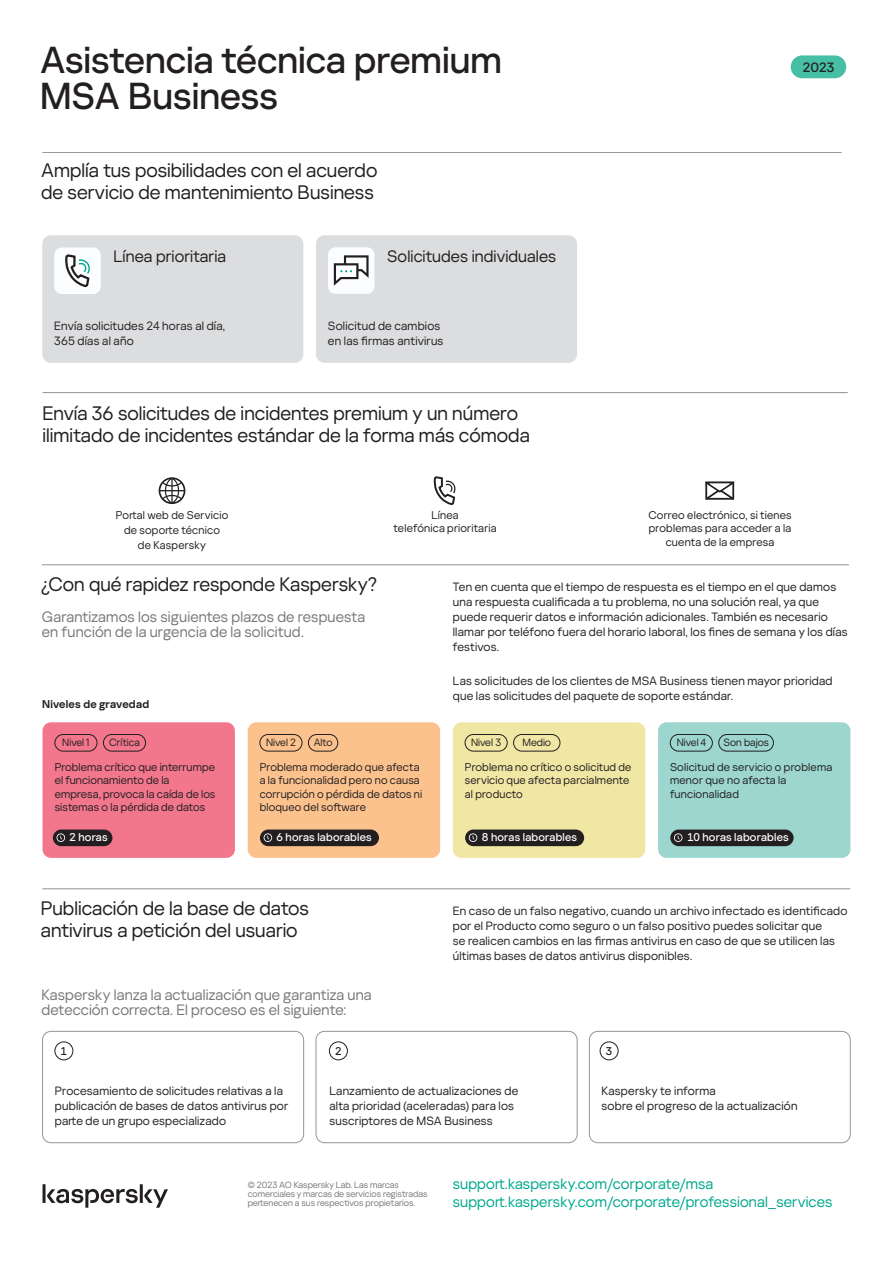
<style>
.page{position:relative;width:893px;height:1263px;background:#fff}
.page>*{position:absolute;margin:0;border:0;box-sizing:border-box;transform-origin:0 0}
.t1{font:500 37.5px "Kaspersky Sans Display";color:#231f20}
.t2{font:19.5px/22.5px "Kaspersky Sans Display";color:#231f20}
.titles_vidget{font:16.5px "Kaspersky Sans Display";letter-spacing:.005em;color:#231f20}
.subhead{font:15px/15px "Kaspersky Sans Display";letter-spacing:.01em;color:#76787b}
.subhead-2{font:15px/18px "Kaspersky Sans Display";letter-spacing:.01em;color:#00a78e}
.head-severity-levels{font:500 13.5px "Kaspersky Sans Display";color:#231f20}
.body{font:12px/15px "Kaspersky Sans Display";letter-spacing:.02em;color:#231f20}
.body-severity-levels{font:12px/15px "Kaspersky Sans Display";letter-spacing:.015em;color:#231f20}
.body-severity-levels-2{font:11.25px/13.5px "Kaspersky Sans Display";letter-spacing:.015em;color:#231f20}
.body-2{font:11.25px/13.5px "Kaspersky Sans Display";letter-spacing:.02em;color:#231f20;text-align:center}
.body-3{font:500 11.25px "Kaspersky Sans Display";letter-spacing:.02em;color:#fff}
.body-4{font:600 11.25px "Kaspersky Sans Display";letter-spacing:.02em;color:#231f20}
.head-severity-levels-2{font:500 11.25px "Kaspersky Sans Display";color:#231f20}
.head-severity-levels-3{font:10.5px "Kaspersky Sans Display";color:#231f20}
.t3{font:9px/9px "Kaspersky Sans Display";color:#76787b}
</style>
<div class="page">
<div style="left:43px;top:722px;width:192px;height:136px;background:#f2778d;border-radius:9px"></div>
<div style="left:791px;top:55px;width:55px;height:23px;background:#46bfa5;border-radius:11px"></div>
<hr style="left:42px;top:152px;width:800px;height:1px;background:#231f20">
<hr style="left:43px;top:392px;width:805px;height:1px;background:#231f20">
<hr style="left:42px;top:564px;width:807px;height:1px;background:#231f20">
<div style="left:658px;top:722px;width:192px;height:136px;background:#9cd6cf;border-radius:9px"></div>
<div style="left:453px;top:722px;width:192px;height:136px;background:#f1e7a5;border-radius:9px"></div>
<div style="left:248px;top:722px;width:192px;height:136px;background:#fcc28e;border-radius:9px"></div>
<div style="left:316px;top:235px;width:261px;height:128px;background:#dcdddf;border-radius:9px"></div>
<div style="left:42px;top:235px;width:261px;height:128px;background:#dcdddf;border-radius:9px"></div>
<div style="left:328px;top:247px;width:46px;height:47px;background:#fbfdfe;border-radius:8px"></div>
<div style="left:54px;top:248px;width:47px;height:46px;background:#fbfdfe;border-radius:8px"></div>
<div style="left:55px;top:734px;width:42px;height:17px;border:1px solid #231f20;border-radius:8px"></div>
<div style="left:465px;top:734px;width:42px;height:17px;border:1px solid #231f20;border-radius:8px"></div>
<div style="left:260px;top:734px;width:42px;height:17px;border:1px solid #231f20;border-radius:8px"></div>
<div style="left:670px;top:734px;width:43px;height:17px;border:1px solid #231f20;border-radius:8px"></div>
<div style="left:103px;top:734px;width:43px;height:17px;border:1px solid #231f20;border-radius:8px"></div>
<div style="left:513px;top:734px;width:47px;height:17px;border:1px solid #231f20;border-radius:8px"></div>
<div style="left:308px;top:734px;width:30px;height:17px;border:1px solid #231f20;border-radius:8px"></div>
<div style="left:718px;top:734px;width:56px;height:17px;border:1px solid #231f20;border-radius:8px"></div>
<div style="left:260px;top:829px;width:119px;height:17px;background:#231f20;border-radius:8px"></div>
<div style="left:53px;top:829px;width:59px;height:17px;background:#231f20;border-radius:8px"></div>
<svg style="left:57px;top:833px;width:8px;height:9px"></svg>
<div style="left:465px;top:829px;width:119px;height:17px;background:#231f20;border-radius:8px"></div>
<svg style="left:469px;top:833px;width:8px;height:9px"></svg>
<svg style="left:264px;top:833px;width:8px;height:9px"></svg>
<div style="left:670px;top:829px;width:124px;height:17px;background:#231f20;border-radius:8px"></div>
<svg style="left:674px;top:833px;width:8px;height:9px"></svg>
<hr style="left:42px;top:888px;width:808px;height:1px;background:#231f20">
<div style="left:589px;top:1031px;width:262px;height:112px;border:1px solid #939598;border-radius:9px"></div>
<div style="left:316px;top:1031px;width:261px;height:112px;border:1px solid #939598;border-radius:9px"></div>
<div style="left:42px;top:1031px;width:262px;height:112px;border:1px solid #939598;border-radius:9px"></div>
<div style="left:55px;top:1041px;width:18px;height:19px;border:1px solid #231f20;border-radius:50%"></div>
<div style="left:329px;top:1041px;width:19px;height:19px;border:1px solid #231f20;border-radius:50%"></div>
<div style="left:600px;top:1041px;width:18px;height:19px;border:1px solid #231f20;border-radius:50%"></div>
<svg style="left:43px;top:1184px;width:125px;height:24px"></svg>
<svg style="left:65px;top:254px;width:25px;height:34px"></svg>
<svg style="left:334px;top:255px;width:35px;height:31px"></svg>
<svg style="left:159px;top:477px;width:26px;height:27px"></svg>
<svg style="left:433px;top:476px;width:23px;height:29px"></svg>
<svg style="left:705px;top:482px;width:29px;height:18px"></svg>
<p class="t1" style="left:40px;top:38px;width:463px">Asistencia técnica premium</p>
<p class="t1" style="left:40px;top:74px;width:240px">MSA Business</p>
<p class="t2" style="left:41px;top:159px;width:338px">Amplía tus posibilidades con el acuerdo de servicio de mantenimiento Business</p>
<p class="titles_vidget" style="left:114px;top:247px;width:114px">Línea prioritaria</p>
<p class="titles_vidget" style="left:387px;top:247px;width:171px">Solicitudes individuales</p>
<p class="body" style="left:54px;top:318px;width:172px">Envía solicitudes 24 horas al día,<br>365 días al año</p>
<p class="body" style="left:328px;top:318px;width:117px">Solicitud de cambios en las firmas antivirus</p>
<p class="t2" style="left:43px;top:402px;width:489px">Envía 36 solicitudes de incidentes premium y un número ilimitado de incidentes estándar de la forma más cómoda</p>
<p class="head-severity-levels" style="left:803px;top:59px;width:33px">2023</p>
<p class="body-2" style="left:116px;top:507px;width:114px;line-height:15px">Portal web de Servicio de soporte técnico<br>de Kaspersky</p>
<p class="body-2" style="left:394px;top:508px;width:105px">Línea<br>telefónica prioritaria</p>
<p class="body-2" style="left:648px;top:508px;width:145px">Correo electrónico, si tienes problemas para acceder a la cuenta de la empresa</p>
<p class="t2" style="left:41px;top:573px;width:337px">¿Con qué rapidez responde Kaspersky?</p>
<p class="subhead" style="left:42px;top:610px;width:325px">Garantizamos los siguientes plazos de respuesta en función de la urgencia de la solicitud.</p>
<p class="body-4" style="left:42px;top:697px;width:109px">Niveles de gravedad</p>
<p class="body" style="left:453px;top:579px;width:396px">Ten en cuenta que el tiempo de respuesta es el tiempo en el que damos una respuesta cualificada a tu problema, no una solución real, ya que puede requerir datos e información adicionales. También es necesario llamar por teléfono fuera del horario laboral, los fines de semana y los días festivos.</p>
<p class="body" style="left:453px;top:674px;width:381px">Las solicitudes de los clientes de MSA Business tienen mayor prioridad que las solicitudes del paquete de soporte estándar.</p>
<p class="head-severity-levels-3" style="left:62px;top:736px;width:29px">Nivel 1</p>
<p class="head-severity-levels-3" style="left:109px;top:736px;width:32px">Crítica</p>
<p class="head-severity-levels-3" style="left:266px;top:736px;width:32px">Nivel 2</p>
<p class="head-severity-levels-3" style="left:314px;top:736px;width:21px">Alto</p>
<p class="head-severity-levels-3" style="left:471px;top:736px;width:32px">Nivel 3</p>
<p class="head-severity-levels-3" style="left:523px;top:736px;width:30px">Medio</p>
<p class="head-severity-levels-3" style="left:677px;top:736px;width:31px">Nivel 4</p>
<p class="head-severity-levels-3" style="left:723px;top:736px;width:47px">Son bajos</p>
<p class="body-severity-levels-2" style="left:55px;top:760px;width:162px">Problema crítico que interrumpe el funcionamiento de la empresa, provoca la caída de los sistemas o la pérdida de datos</p>
<p class="body-severity-levels-2" style="left:260px;top:760px;width:164px">Problema moderado que afecta a la funcionalidad pero no causa corrupción o pérdida de datos ni bloqueo del software</p>
<p class="body-severity-levels-2" style="left:465px;top:760px;width:168px">Problema no crítico o solicitud de servicio que afecta parcialmente al producto</p>
<p class="body-severity-levels-2" style="left:670px;top:760px;width:164px">Solicitud de servicio o problema menor que no afecta la funcionalidad</p>
<p class="body-3" style="left:70px;top:831px;width:40px">2 horas</p>
<p class="body-3" style="left:277px;top:831px;width:97px">6 horas laborables</p>
<p class="body-3" style="left:482px;top:831px;width:97px">8 horas laborables</p>
<p class="body-3" style="left:687px;top:831px;width:103px">10 horas laborables</p>
<p class="t2" style="left:41px;top:897px;width:270px">Publicación de la base de datos antivirus a petición del usuario</p>
<p class="body" style="left:453px;top:903px;width:396px">En caso de un falso negativo, cuando un archivo infectado es identificado por el Producto como seguro o un falso positivo puedes solicitar que<br>se realicen cambios en las firmas antivirus en caso de que se utilicen las últimas bases de datos antivirus disponibles.</p>
<p class="subhead" style="left:41px;top:988px;width:332px">Kaspersky lanza la actualización que garantiza una detección correcta. El proceso es el siguiente:</p>
<p class="head-severity-levels-2" style="left:61px;top:1044px;width:8px">1</p>
<p class="head-severity-levels-2" style="left:335px;top:1044px;width:8px">2</p>
<p class="head-severity-levels-2" style="left:606px;top:1044px;width:8px">3</p>
<p class="body-severity-levels" style="left:55px;top:1083px;width:235px">Procesamiento de solicitudes relativas a la publicación de bases de datos antivirus por parte de un grupo especializado</p>
<p class="body-severity-levels" style="left:329px;top:1083px;width:190px">Lanzamiento de actualizaciones de alta prioridad (aceleradas) para los suscriptores de MSA Business</p>
<p class="body-severity-levels" style="left:602px;top:1083px;width:197px">Kaspersky te informa<br>sobre el progreso de la actualización</p>
<p class="t3" style="left:248px;top:1180px;width:181px">© 2023 AO Kaspersky Lab. Las marcas comerciales y marcas de servicios registradas pertenecen a sus respectivos propietarios.</p>
<p class="subhead-2" style="left:453px;top:1175px;width:381px">support.kaspersky.com/corporate/msa support.kaspersky.com/corporate/professional_services</p>
</div>
